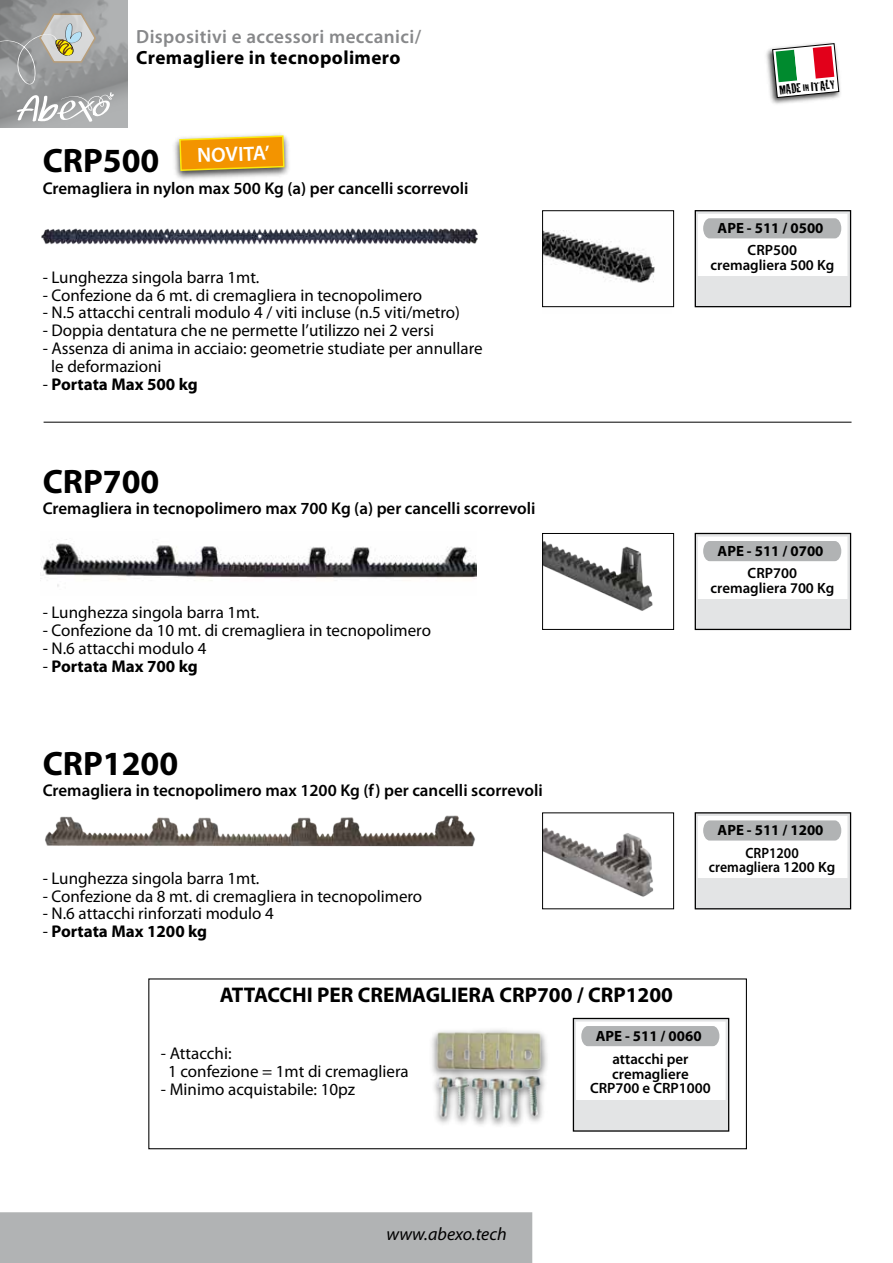
<style>
.page{position:relative;width:893px;height:1263px;background:#fff}
.page>*{position:absolute;margin:0;border:0;box-sizing:border-box;transform-origin:0 0}
.t1{font:700 34.05px "Myriad Pro";color:#000}
.t2{font:700 21.3px "Myriad Pro";color:#000}
.t3{font:600 20.7px "Myriad Pro";color:#fff}
.t4{font:600 19.2px "Myriad Pro";letter-spacing:.02em;color:#87888a}
.t5{font:700 19.2px "Myriad Pro";letter-spacing:.02em;color:#000}
.t6{font:italic 18px "Myriad Pro";color:#000}
.t7{font:16.95px/17.9px "Myriad Pro";color:#000}
.t8{font:600 16.95px "Myriad Pro";color:#000}
.t9{font:700 16.95px "Myriad Pro";color:#000}
.t10{font:600 14.85px/14.9px "Myriad Pro";color:#000;text-align:center}
.t11{font:700 14.85px "Myriad Pro";color:#000}
.t12{font:600 14.85px/14.9px "Myriad Pro";color:#000;text-align:center;scale:.93 1}
.t13{font:13.5px "Cracked";color:#000}
.s1{font-weight:400}
.s2{font-size:10.2px}
</style>
<div class="page">
<svg style="left:695px;top:533px;width:155px;height:96px"></svg>
<img style="left:45px;top:815px;width:430px;height:32px">
<svg style="left:695px;top:813px;width:155px;height:96px"></svg>
<hr style="left:44px;top:422px;width:807px;height:1px;background:#000">
<img style="left:40px;top:539px;width:437px;height:48px">
<svg style="left:695px;top:211px;width:155px;height:96px"></svg>
<img style="left:431px;top:1029px;width:116px;height:95px">
<svg style="left:573px;top:1018px;width:155px;height:113px"></svg>
<div style="left:148px;top:978px;width:599px;height:171px;border:1px solid #000"></div>
<img style="left:544px;top:541px;width:109px;height:70px">
<img style="left:41px;top:228px;width:437px;height:17px">
<img style="left:544px;top:827px;width:110px;height:70px">
<img style="left:543px;top:230px;width:128px;height:78px">
<div style="left:542px;top:210px;width:132px;height:97px;border:1px solid #000"></div>
<div style="left:542px;top:533px;width:132px;height:97px;border:1px solid #000"></div>
<div style="left:542px;top:812px;width:132px;height:97px;border:1px solid #000"></div>
<img style="left:766px;top:42px;width:75px;height:62px">
<svg style="left:772px;top:43px;width:68px;height:55px"></svg>
<img style="left:174px;top:134px;width:115px;height:46px">
<svg style="left:178px;top:135px;width:107px;height:37px;background:#e8a01c"></svg>
<img style="left:0;top:0;width:128px;height:128px">
<div style="left:0;top:1212px;width:532px;height:51px;background:#b1b3b4"></div>
<svg style="left:0;top:0;width:114px;height:122px;background:#a5a6a4"></svg>
<p class="t4" style="left:136px;top:24px;width:286px">Dispositivi e accessori meccanici/</p>
<p class="t5" style="left:136px;top:45px;width:266px">Cremagliere in tecnopolimero</p>
<p class="t3" style="left:197px;top:142px;width:74px;rotate:-2deg">NOVITA’</p>
<h1 class="t1" style="left:43px;top:139px;width:118px">CRP500</h1>
<p class="t8" style="left:43px;top:177px;width:427px">Cremagliera in nylon max 500 Kg (a) per cancelli scorrevoli</p>
<p class="t7" style="left:43px;top:268px;width:218px">- Lunghezza singola barra 1mt.</p>
<p class="t7" style="left:43px;top:286px;width:381px">- Confezione da 6 mt. di cremagliera in tecnopolimero</p>
<p class="t7" style="left:43px;top:304px;width:419px">- N.5 attacchi centrali modulo 4 / viti incluse (n.5 viti/metro)</p>
<p class="t7" style="left:43px;top:321px;width:393px">- Doppia dentatura che ne permette l’utilizzo nei 2 versi</p>
<p class="t7" style="left:51px;top:339px;width:433px;text-indent:-9px">- Assenza di anima in acciaio: geometrie studiate per annullare le deformazioni</p>
<p class="t9" style="left:43px;top:373px;width:157px"><span class="s1">-</span> Portata Max 500 kg</p>
<h1 class="t1" style="left:43px;top:459px;width:118px">CRP700</h1>
<p class="t8" style="left:43px;top:498px;width:494px">Cremagliera in tecnopolimero max 700 Kg (a) per cancelli scorrevoli</p>
<p class="t7" style="left:43px;top:603px;width:218px">- Lunghezza singola barra 1mt.</p>
<p class="t7" style="left:43px;top:621px;width:390px">- Confezione da 10 mt. di cremagliera in tecnopolimero</p>
<p class="t7" style="left:43px;top:639px;width:165px">- N.6 attacchi modulo 4</p>
<p class="t9" style="left:43px;top:655px;width:157px"><span class="s1">-</span> Portata Max 700 kg</p>
<h1 class="t1" style="left:43px;top:741px;width:137px">CRP1200</h1>
<p class="t8" style="left:43px;top:780px;width:502px">Cremagliera in tecnopolimero max 1200 Kg (f) per cancelli scorrevoli</p>
<p class="t7" style="left:43px;top:869px;width:218px">- Lunghezza singola barra 1mt.</p>
<p class="t7" style="left:43px;top:887px;width:381px">- Confezione da 8 mt. di cremagliera in tecnopolimero</p>
<p class="t7" style="left:43px;top:904px;width:233px">- N.6 attacchi rinforzati modulo 4</p>
<p class="t9" style="left:43px;top:920px;width:166px"><span class="s1">-</span> Portata Max 1200 kg</p>
<p class="t2" style="left:220px;top:981px;width:455px">ATTACCHI PER CREMAGLIERA CRP700 / CRP1200</p>
<p class="t13" style="left:778px;top:79px;width:57px;rotate:-6deg">MADE <span class="s2">IN</span> ITALY</p>
<p class="t11" style="left:718px;top:219px;width:107px">APE - 511 / 0500</p>
<p class="t10" style="left:710px;top:243px;width:125px">CRP500 cremagliera 500 Kg</p>
<p class="t11" style="left:718px;top:541px;width:107px">APE - 511 / 0700</p>
<p class="t10" style="left:710px;top:565px;width:125px">CRP700 cremagliera 700 Kg</p>
<p class="t11" style="left:718px;top:821px;width:107px">APE - 511 / 1200</p>
<p class="t12" style="left:709px;top:845px;width:137px">CRP1200 cremagliera 1200 Kg</p>
<p class="t7" style="left:168px;top:1044px;width:242px;text-indent:-7px">- Attacchi:<br>1 confezione = 1mt di cremagliera</p>
<p class="t7" style="left:161px;top:1080px;width:196px">- Minimo acquistabile: 10pz</p>
<p class="t6" style="left:386px;top:1223px;width:122px">www.abexo.tech</p>
<p class="t11" style="left:596px;top:1026px;width:107px">APE - 511 / 0060</p>
<p class="t10" style="left:590px;top:1051px;width:122px">attacchi per cremagliere<br>CRP700 e CRP1000</p>
</div>
